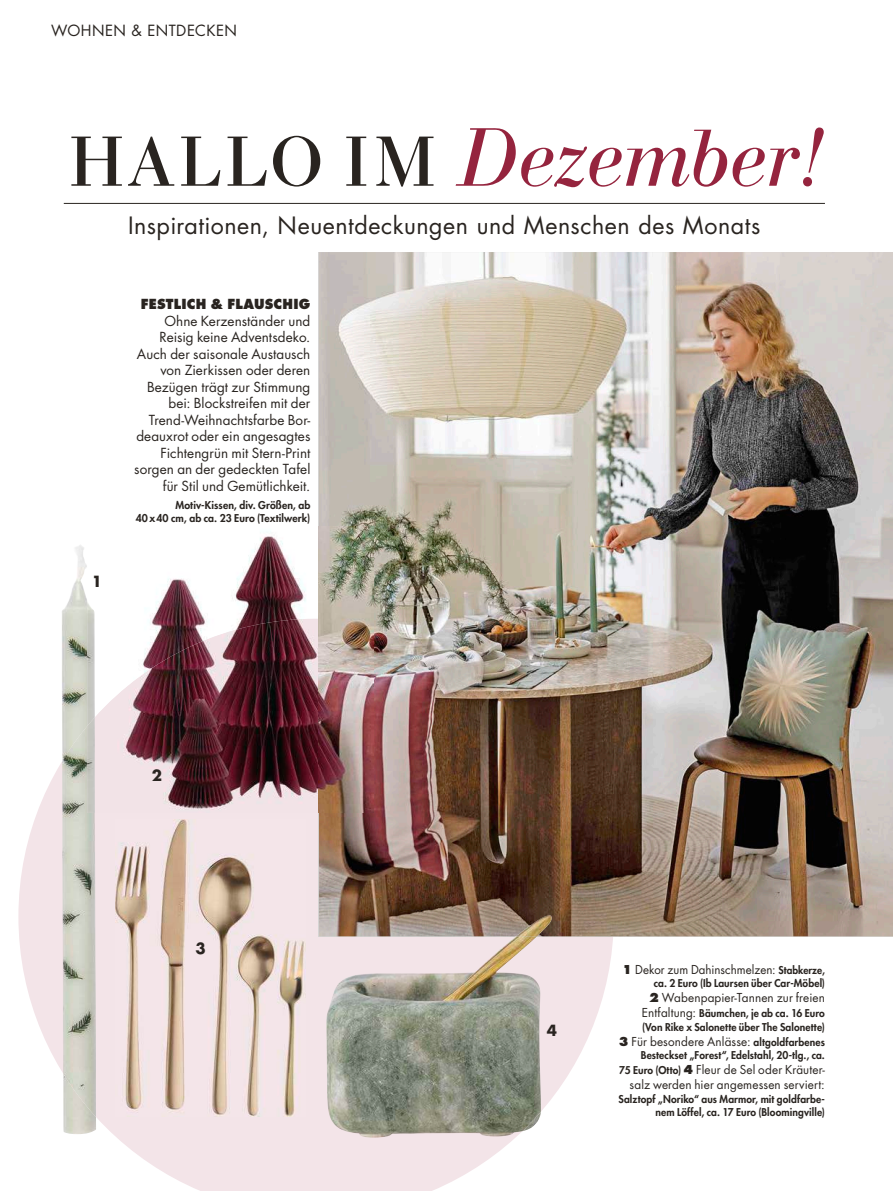
<style>
.page{position:relative;width:893px;height:1191px;background:#fff}
.page>*{position:absolute;margin:0;border:0;box-sizing:border-box;transform-origin:0 0}
.t1{font:italic 87px "Bodoni";letter-spacing:-.005em;color:#95243e;scale:.96 1}
.t2{font:23.25px "Futura LT Pro";letter-spacing:.025em;color:#292420}
.t3{font:15px "Futura LT Pro";letter-spacing:.03em;color:#292420}
.t4{font:700 15px "Futura LT Pro";color:#292420}
.t5{font:13.5px/16.5px "Futura LT Pro";letter-spacing:.005em;color:#292420;text-align:right}
.t6{font:800 13.5px "Futura LT Pro";letter-spacing:.015em;color:#292420;scale:.96 1}
.t7{font:12px/15px "Futura LT Pro";letter-spacing:.01em;color:#292420;text-align:right}
.t8{font:12px "Futura LT Pro";letter-spacing:.01em;color:#292420;scale:.96 1}
.t9{font:800 10.5px/13.5px "Futura LT Pro";letter-spacing:.01em;color:#292420;text-align:right}
.s1{font-style:normal;font-size:75px;color:#292420}
.s2{font-weight:800}
.s3{font-weight:800;font-size:10.5px}
.s4{font-weight:400;font-size:12px}
</style>
<div class="page">
<svg style="left:18px;top:762px;width:596px;height:429px;fill:#f3e4e8"></svg>
<img style="left:319px;top:252px;width:574px;height:684px">
<hr style="left:64px;top:203px;width:761px;height:1px;background:#292420">
<img style="left:326px;top:936px;width:215px;height:201px">
<img style="left:516px;top:915px;width:36px;height:21px">
<img style="left:150px;top:527px;width:169px;height:92px">
<img style="left:96px;top:619px;width:223px;height:194px">
<img style="left:319px;top:527px;width:54px;height:286px">
<img style="left:116px;top:819px;width:190px;height:297px">
<img style="left:62px;top:545px;width:34px;height:589px">
<img style="left:62px;top:726px;width:34px;height:391px">
<img style="left:87px;top:566px;width:8px;height:151px">
<img style="left:87px;top:717px;width:8px;height:96px">
<h3 class="t3" style="left:51px;top:20px;width:187px">WOHNEN &amp; ENTDECKEN</h3>
<h1 class="t1" style="left:68px;top:105px;width:792px"><span class="s1">HALLO IM</span> Dezember!</h1>
<h2 class="t2" style="left:128px;top:210px;width:634px">Inspirationen, Neuentdeckungen und Menschen des Monats</h2>
<h3 class="t4" style="left:92px;top:570px;width:12px">1</h3>
<p class="t6" style="left:141px;top:295px;width:178px">FESTLICH &amp; FLAUSCHIG</p>
<p class="t5" style="left:134px;top:312px;width:178px">Ohne Kerzenständer und<br>Reisig keine Adventsdeko.<br>Auch der saisonale Austausch von Zierkissen oder deren<br>Bezügen trägt zur Stimmung bei: Blockstreifen mit der<br>Trend-Weihnachtsfarbe Bor&shy;deauxrot oder ein angesagtes<br>Fichtengrün mit Stern-Print sorgen an der gedeckten Tafel für Stil und Gemütlichkeit.</p>
<p class="t9" style="left:136px;top:497px;width:176px">Motiv-Kissen, div. Größen, ab<br>40 x 40 cm, ab ca. 23 Euro (Textilwerk)</p>
<h3 class="t4" style="left:152px;top:763px;width:12px">2</h3>
<h3 class="t4" style="left:195px;top:937px;width:12px">3</h3>
<h3 class="t4" style="left:547px;top:1018px;width:12px">4</h3>
<p class="t8" style="left:622px;top:961px;width:212px"><span class="s2">1</span> Dekor zum Dahinschmelzen: <span class="s3">Stabkerze,</span></p>
<p class="t9" style="left:654px;top:976px;width:173px">ca. 2 Euro (Ib Laursen über Car-Möbel)</p>
<p class="t7" style="left:649px;top:990px;width:177px"><span class="s2">2</span> Wabenpapier-Tannen zur freien</p>
<p class="t9" style="left:642px;top:1006px;width:184px;text-align:left"><span class="s4">Entfaltung:</span> Bäumchen, je ab ca. 16 Euro (Von Rike x Salonette über The Salonette)</p>
<p class="t7" style="left:619px;top:1033px;width:207px"><span class="s2">3</span> Für besondere Anlässe: <span class="s3">altgoldfarbenes</span></p>
<p class="t9" style="left:641px;top:1048px;width:186px">Besteckset „Forest“, Edelstahl, 20-tlg., ca.</p>
<p class="t7" style="left:619px;top:1062px;width:207px"><span class="s3">75 Euro (Otto)</span> <span class="s2">4</span> Fleur de Sel oder Kräuter&shy;salz werden hier angemessen serviert:</p>
<p class="t9" style="left:618px;top:1091px;width:208px">Salztopf „Noriko“ aus Marmor, mit goldfarbe&shy;nem Löffel, ca. 17 Euro (Bloomingville)</p>
</div>
